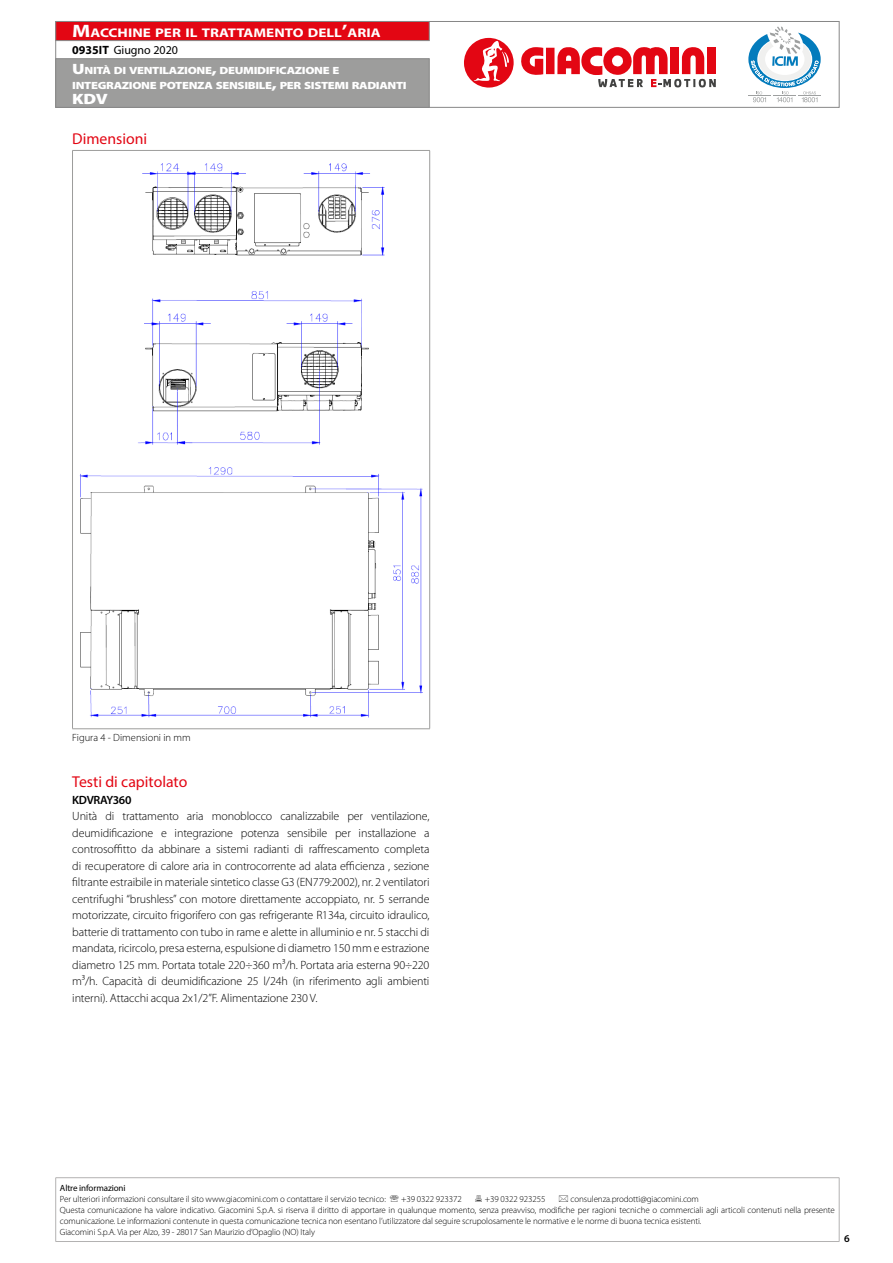
<style>
.page{position:relative;width:893px;height:1263px;background:#fff}
.page>*{position:absolute;margin:0;border:0;box-sizing:border-box;transform-origin:0 0}
.t1{font:15.75px "Myriad Pro";color:#e30613}
.t2{font:900 15px "Myriad Pro";color:#fff;scale:1.2 1}
.t3{font:700 12.6px "Myriad Pro";color:#fff;scale:1.2 1}
.t4{font:300 12px/16.5px "Myriad Pro";letter-spacing:-.01em;color:#000;text-align:justify}
.t5{font:12px "Myriad Pro";color:#000}
.t6{font:600 12px "Myriad Pro";letter-spacing:-.03em;color:#000}
.t7{font:900 10.5px/15px "Myriad Pro";letter-spacing:-.03em;color:#fff;scale:1.2 1}
.t8{font:300 10.5px "Myriad Pro";color:#000}
.t9{font:600 10.5px "Myriad Pro";color:#000}
.t10{font:300 9px/10.8px "Myriad Pro";letter-spacing:-.01em;color:#000}
.t11{font:9px "Myriad Pro";letter-spacing:-.01em;color:#000}
.s1{font-size:18px}
.s2{font-size:15px}
.s3{font-weight:700}
</style>
<div class="page">
<div style="left:55px;top:21px;width:784px;height:87px;background:#fff;border:1px solid #878787"></div>
<div style="left:55px;top:58px;width:374px;height:50px;background:#9d9d9c;border:1px solid #878787"></div>
<div style="left:55px;top:21px;width:374px;height:20px;background:#e30613;border:1px solid #878787"></div>
<svg style="left:521px;top:47px;width:22px;height:28px"></svg>
<div style="left:546px;top:48px;width:8px;height:26px;background:#e30613"></div>
<svg style="left:557px;top:47px;width:159px;height:40px"></svg>
<svg style="left:464px;top:37px;width:50px;height:51px"></svg>
<svg style="left:748px;top:27px;width:73px;height:75px"></svg>
<hr style="left:429px;top:151px;width:1px;height:577px;background:#9d9d9c">
<hr style="left:72px;top:150px;width:358px;height:1px;background:#9d9d9c">
<hr style="left:72px;top:151px;width:1px;height:577px;background:#9d9d9c">
<hr style="left:72px;top:728px;width:358px;height:1px;background:#9d9d9c">
<img style="left:138px;top:163px;width:247px;height:282px">
<img style="left:79px;top:467px;width:344px;height:251px">
<hr style="left:55px;top:1177px;width:784px;height:1px;background:#b3b2b2">
<hr style="left:55px;top:1241px;width:784px;height:1px;background:#b3b2b2">
<hr style="left:55px;top:1178px;width:1px;height:63px;background:#b3b2b2">
<hr style="left:839px;top:1178px;width:1px;height:63px;background:#b3b2b2">
<p class="t3" style="left:72px;top:25px;width:258px"><span class="s1">M</span>ACCHINE PER IL TRATTAMENTO DELL<span class="s1">’</span>ARIA</p>
<p class="t7" style="left:72px;top:62px;width:280px"><span class="s2">U</span>NITÀ DI VENTILAZIONE<span class="s2">,</span> DEUMIDIFICAZIONE E<br>INTEGRAZIONE POTENZA SENSIBILE<span class="s2">,</span> PER SISTEMI RADIANTI</p>
<p class="t2" style="left:72px;top:89px;width:20px">KDV</p>
<h1 class="t1" style="left:72px;top:129px;width:76px">Dimensioni</h1>
<p class="t5" style="left:72px;top:43px;width:107px"><span class="s3">0935IT</span> Giugno 2020</p>
<p class="t8" style="left:72px;top:731px;width:120px">Figura 4 - Dimensioni in mm</p>
<h1 class="t1" style="left:72px;top:772px;width:117px">Testi di capitolato</h1>
<p class="t6" style="left:72px;top:792px;width:61px">KDVRAY360</p>
<p class="t4" style="left:72px;top:808px;width:359px">Unità di trattamento aria monoblocco canalizzabile per ventilazione, deumidificazione e integrazione potenza sensibile per installazione a controsoffitto da abbinare a sistemi radianti di raffrescamento completa di recuperatore di calore aria in controcorrente ad alata efficienza , sezione filtrante estraibile in materiale sintetico classe G3 (EN779:2002), nr. 2 ventilatori centrifughi “brushless” con motore direttamente accoppiato, nr. 5 serrande motorizzate, circuito frigorifero con gas refrigerante R134a, circuito idraulico, batterie di trattamento con tubo in rame e alette in alluminio e nr. 5 stacchi di mandata, ricircolo, presa esterna, espulsione di diametro 150 mm e estrazione diametro 125 mm. Portata totale 220÷360 m³/h. Portata aria esterna 90÷220 m³/h. Capacità di deumidificazione 25 l/24h (in riferimento agli ambienti interni). Attacchi acqua 2x1/2”F. Alimentazione 230 V.</p>
<p class="t11" style="left:60px;top:1183px;width:67px">Altre informazioni</p>
<p class="t10" style="left:60px;top:1194px;width:327px">Per ulteriori informazioni consultare il sito www.giacomini.com o contattare il servizio tecnico:</p>
<p class="t10" style="left:401px;top:1194px;width:62px">+39 0322 923372</p>
<p class="t10" style="left:485px;top:1194px;width:62px">+39 0322 923255</p>
<p class="t10" style="left:60px;top:1194px;width:776px;text-indent:511px">consulenza.prodotti@giacomini.com<br>Questa comunicazione ha valore indicativo. Giacomini S.p.A. si riserva il diritto di apportare in qualunque momento, senza preavviso, modifiche per ragioni tecniche o commerciali agli articoli contenuti nella presente comunicazione. Le informazioni contenute in questa comunicazione tecnica non esentano l’utilizzatore dal seguire scrupolosamente le normative e le norme di buona tecnica esistenti.<br>Giacomini S.p.A. Via per Alzo, 39 - 28017 San Maurizio d’Opaglio (NO) Italy</p>
<p class="t9" style="left:844px;top:1231px;width:7px">6</p>
</div>
